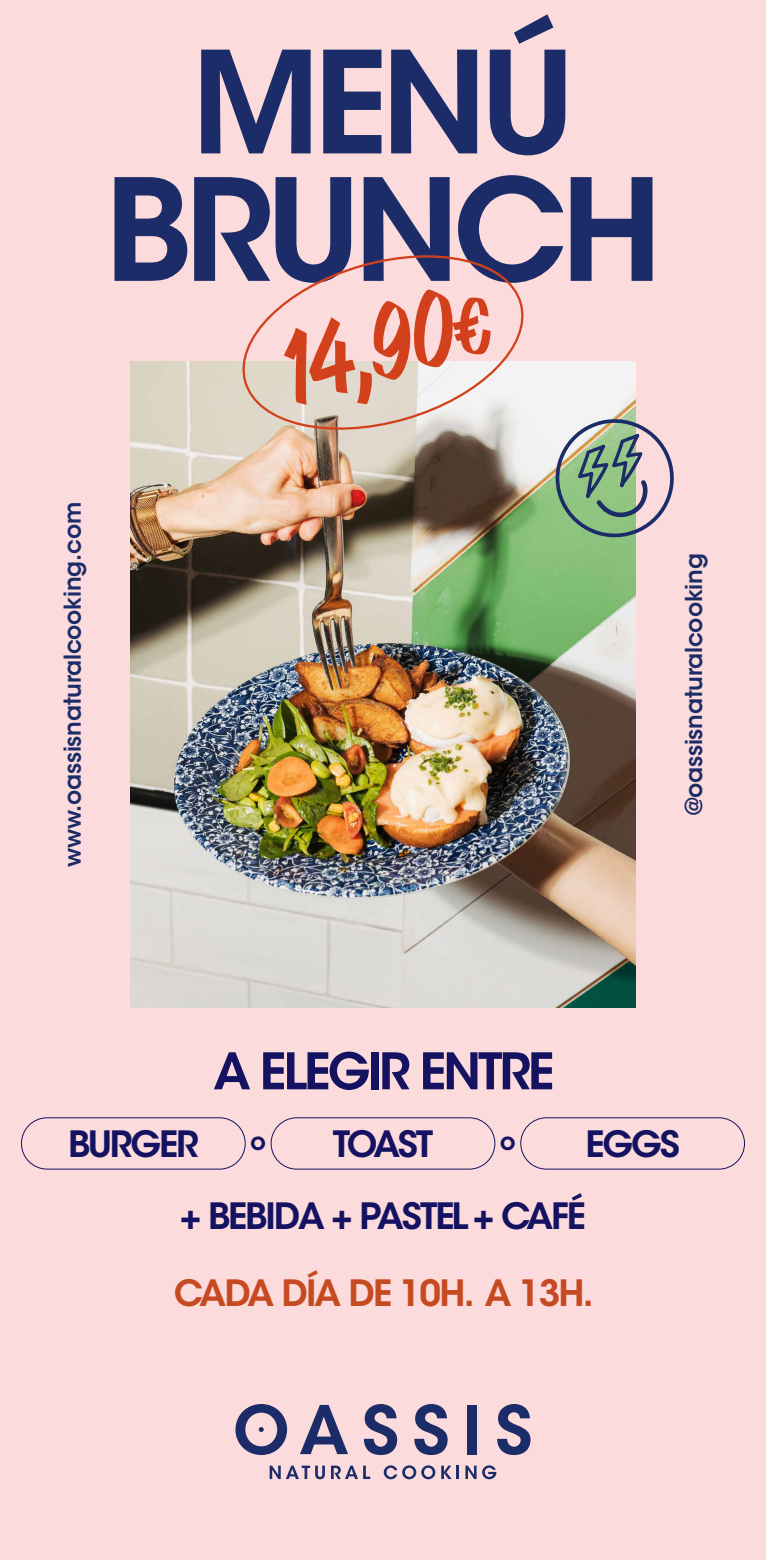
<style>
.page{position:relative;width:766px;height:1560px;background:#fff}
.page>*{position:absolute;margin:0;border:0;box-sizing:border-box;transform-origin:0 0}
.t1{font:600 140.15px/127.4px "ITC Avant Garde Std";letter-spacing:-.05em;color:#1c2c68;text-align:center}
.t2{font:91.85px "Jaakko";color:#d3411c}
.t3{font:600 50px "ITC Avant Garde Std";letter-spacing:-.06em;color:#141261}
.t4{font:600 36px "ITC Avant Garde Std";letter-spacing:-.06em;color:#141261}
.t5{font:600 36px "ITC Avant Garde Std";letter-spacing:-.05em;color:#c64a21}
.t6{font:600 23.15px "ITC Avant Garde Std";letter-spacing:-.01em;color:#1c2c68}
.t7{font:700 18px "ITC Avant Garde Std";color:#141261}
.s1{font-size:68.7px}
</style>
<div class="page">
<div style="left:0;top:0;width:765px;height:1559px;background:#fbdbdb"></div>
<img style="left:130px;top:362px;width:505px;height:645px">
<svg style="left:233px;top:255px;width:299px;height:186px"></svg>
<div style="left:21px;top:1117px;width:224px;height:52px;border:1px solid #141261;border-radius:26px"></div>
<div style="left:271px;top:1117px;width:224px;height:52px;border:1px solid #141261;border-radius:26px"></div>
<div style="left:520px;top:1117px;width:224px;height:52px;border:1px solid #141261;border-radius:26px"></div>
<svg style="left:547px;top:411px;width:127px;height:134px"></svg>
<svg style="left:300px;top:1404px;width:48px;height:49px"></svg>
<svg style="left:364px;top:1404px;width:33px;height:50px"></svg>
<svg style="left:414px;top:1404px;width:33px;height:50px"></svg>
<div style="left:467px;top:1404px;width:10px;height:49px;background:#1c2c68"></div>
<svg style="left:497px;top:1404px;width:33px;height:50px"></svg>
<svg style="left:235px;top:1404px;width:52px;height:50px"></svg>
<svg style="left:269px;top:1465px;width:56px;height:13px"></svg>
<svg style="left:331px;top:1465px;width:39px;height:13px"></svg>
<svg style="left:383px;top:1465px;width:52px;height:13px"></svg>
<svg style="left:441px;top:1465px;width:18px;height:13px"></svg>
<svg style="left:465px;top:1465px;width:11px;height:13px"></svg>
<svg style="left:482px;top:1465px;width:14px;height:13px"></svg>
<h1 class="t1" style="left:105px;top:38px;width:558px">MENÚ<br>BRUNCH</h1>
<h2 class="t2" style="left:264px;top:311px;width:216px;rotate:-16deg">14,90<span class="s1">€</span></h2>
<p class="t6" style="left:58px;top:866px;width:366px;rotate:-90deg">www.oassisnaturalcooking.com</p>
<p class="t6" style="left:678px;top:815px;width:263px;rotate:-90deg">@oassisnaturalcooking</p>
<h3 class="t3" style="left:213px;top:1039px;width:342px">A ELEGIR ENTRE</h3>
<h3 class="t4" style="left:68px;top:1120px;width:132px">BURGER</h3>
<p class="t7" style="left:250px;top:1131px;width:17px">O</p>
<h3 class="t4" style="left:332px;top:1120px;width:102px">TOAST</h3>
<p class="t7" style="left:500px;top:1131px;width:17px">O</p>
<h3 class="t4" style="left:585px;top:1120px;width:96px">EGGS</h3>
<h3 class="t4" style="left:180px;top:1193px;width:407px">+ BEBIDA + PASTEL + CAFÉ</h3>
<h3 class="t5" style="left:174px;top:1269px;width:421px">CADA DÍA DE 10H. A 13H.</h3>
</div>
